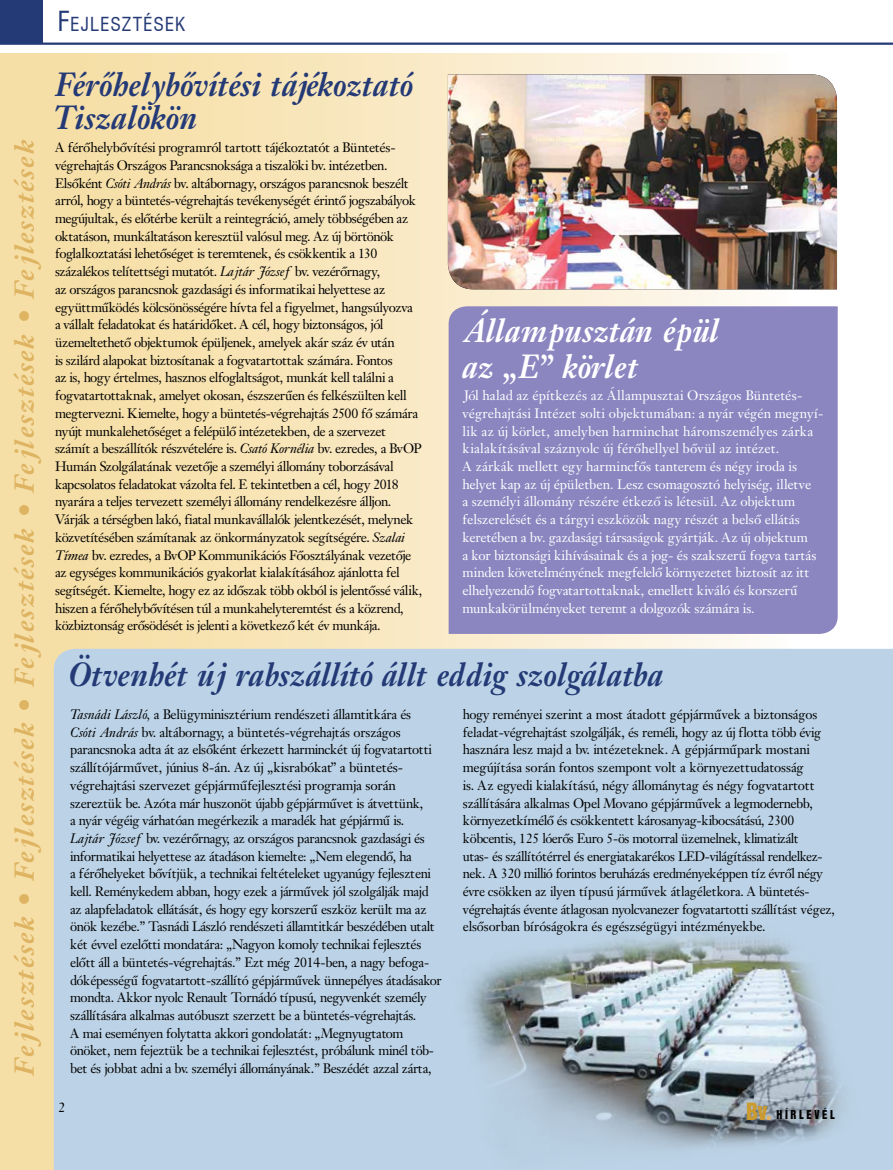
<style>
.page{position:relative;width:893px;height:1170px;background:#fff}
.page>*{position:absolute;margin:0;border:0;box-sizing:border-box;transform-origin:0 0}
.t1{font:italic 700 33px/33px "Janson Text PFL";letter-spacing:.005em;color:#243a76;scale:.9 1}
.t2{font:italic 700 33px/36px "Janson Text PFL";letter-spacing:.01em;color:#fff;scale:.9 1}
.t3{font:italic 700 27px "Janson Text PFL";letter-spacing:.06em;color:#deb462}
.t4{font:18.9px "Switzerland Condensed";color:#243a76}
.t5{font:13.5px/17.7px "Janson Text PFL";letter-spacing:-.005em;color:#000}
.t6{font:13.5px/17.7px "Janson Text PFL";letter-spacing:.02em;color:#fff}
.t7{font:11.25px "Swiss 921 HU Normal";letter-spacing:.245em;color:#000;scale:.95 1}
.s1{font-size:27px}
.s2{font-style:italic}
.s3{font-size:21.9px;color:#cc9b2f}
.s4{font-size:21.9px;color:#deb462}
</style>
<div class="page">
<div style="left:0;top:53px;width:893px;height:1116px;background:linear-gradient(to right,#f6db9b,#fcfbfe)"></div>
<div style="left:0;top:0;width:43px;height:43px;background:#243a76"></div>
<hr style="left:0;top:43px;width:893px;height:2px;background:#243a76">
<div style="left:54px;top:648px;width:839px;height:521px;background:#bcd3e7"></div>
<img style="left:448px;top:74px;width:389px;height:215px">
<div style="left:449px;top:306px;width:389px;height:328px;background:#8b85c0"></div>
<hr style="left:892px;top:1016px;width:1px;height:153px;background:#124680">
<img style="left:396px;top:870px;width:496px;height:299px">
<h3 class="t4" style="left:57px;top:12px;width:55px"><span class="s1">F</span>EJ LESZTÉSE</h3>
<h3 class="t4" style="left:175px;top:12px;width:12px">K</h3>
<h2 class="t3" style="left:7px;top:1075px;width:936px;rotate:-90deg">Fejlesztések • Fejlesztések • Fejlesztések • Fejlesztések • Fejlesztések</h2>
<h1 class="t1" style="left:55px;top:68px;width:399px">Férőhelybővítési tájékoztató<br>Tiszalökön</h1>
<p class="t5" style="left:55px;top:138px;width:369px">A férőhelybővítési programról tartott tájékoztatót a Büntetés&shy;végrehajtás Országos Parancsnoksága a tiszalöki bv. intézetben.<br>Elsőként <span class="s2">Csóti András</span> bv. altábornagy, országos parancsnok beszélt arról, hogy a büntetés-végrehajtás tevékenységét érintő jogszabályok megújultak, és előtérbe került a reintegráció, amely többségében az oktatáson, munkáltatáson keresztül valósul meg. Az új börtönök foglalkoztatási lehetőséget is teremtenek, és csökkentik a 130 százalékos telítettségi mutatót. <span class="s2">Lajtár József</span> bv. vezérőrnagy,<br>az országos parancsnok gazdasági és informatikai helyettese az együttműködés kölcsönösségére hívta fel a figyelmet, hangsúlyozva<br>a vállalt feladatokat és határidőket. A cél, hogy biztonságos, jól üzemeltethető objektumok épüljenek, amelyek akár száz év után<br>is szilárd alapokat biztosítanak a fogvatartottak számára. Fontos<br>az is, hogy értelmes, hasznos elfoglaltságot, munkát kell találni a fogvatartottaknak, amelyet okosan, észszerűen és felkészülten kell megtervezni. Kiemelte, hogy a büntetés-végrehajtás 2500 fő számára nyújt munkalehetőséget a felépülő intézetekben, de a szervezet számít a beszállítók részvételére is. <span class="s2">Csató Kornélia</span> bv. ezredes, a BvOP Humán Szolgálatának vezetője a személyi állomány toborzásával kapcsolatos feladatokat vázolta fel. E tekintetben a cél, hogy 2018 nyarára a teljes tervezett személyi állomány rendelkezésre álljon.<br>Várják a térségben lakó, fiatal munkavállalók jelentkezését, melynek közvetítésében számítanak az önkormányzatok segítségére. <span class="s2">Szalai Tímea</span> bv. ezredes, a BvOP Kommunikációs Főosztályának vezetője az egységes kommunikációs gyakorlat kialakításához ajánlotta fel segítségét. Kiemelte, hogy ez az időszak több okból is jelentőssé válik, hiszen a férőhelybővítésen túl a munkahelyteremtést és a közrend, közbiztonság erősödését is jelenti a következő két év munkája.</p>
<h1 class="t1" style="left:68px;top:657px;width:664px">Ötvenhét új rabszállító állt eddig szolgálatba</h1>
<p class="t5" style="left:70px;top:705px;width:373px"><span class="s2">Tasnádi László,</span> a Belügyminisztérium rendészeti államtitkára és<br><span class="s2">Csóti András</span> bv. altábornagy, a büntetés-végrehajtás országos parancsnoka adta át az elsőként érkezett harminckét új fogvatartotti szállítójárművet, június 8-án. Az új „kisrabókat” a büntetés&shy;végrehajtási szervezet gépjárműfejlesztési programja során szereztük be. Azóta már huszonöt újabb gépjárművet is átvettünk,<br>a nyár végéig várhatóan megérkezik a maradék hat gépjármű is.<br><span class="s2">Lajtár József</span> bv. vezérőrnagy, az országos parancsnok gazdasági és informatikai helyettese az átadáson kiemelte: „Nem elegendő, ha<br>a férőhelyeket bővítjük, a technikai feltételeket ugyanúgy fejleszteni kell. Reménykedem abban, hogy ezek a járművek jól szolgálják majd az alapfeladatok ellátását, és hogy egy korszerű eszköz került ma az önök kezébe.” Tasnádi László rendészeti államtitkár beszédében utalt két évvel ezelőtti mondatára: „Nagyon komoly technikai fejlesztés előtt áll a büntetés-végrehajtás.” Ezt még 2014-ben, a nagy befoga&shy;dóképességű fogvatartott-szállító gépjárművek ünnepélyes átadásakor mondta. Akkor nyolc Renault Tornádó típusú, negyvenkét személy szállítására alkalmas autóbuszt szerzett be a büntetés-végrehajtás.<br>A mai eseményen folytatta akkori gondolatát: „Megnyugtatom önöket, nem fejeztük be a technikai fejlesztést, próbálunk minél töb&shy;bet és jobbat adni a bv. személyi állományának.” Beszédét azzal zárta,</p>
<p class="t5" style="left:463px;top:705px;width:374px">hogy reményei szerint a most átadott gépjárművek a biztonságos feladat-végrehajtást szolgálják, és reméli, hogy az új flotta több évig hasznára lesz majd a bv. intézeteknek. A gépjárműpark mostani megújítása során fontos szempont volt a környezettudatosság<br>is. Az egyedi kialakítású, négy állománytag és négy fogvatartott szállítására alkalmas Opel Movano gépjárművek a legmodernebb, környezetkímélő és csökkentett károsanyag-kibocsátású, 2300 köbcentis, 125 lóerős Euro 5-ös motorral üzemelnek, klimatizált<br>utas- és szállítótérrel és energiatakarékos LED-világítással rendelkez&shy;nek. A 320 millió forintos beruházás eredményeképpen tíz évről négy évre csökken az ilyen típusú járművek átlagéletkora. A büntetés&shy;végrehajtás évente átlagosan nyolcvanezer fogvatartotti szállítást végez, elsősorban bíróságokra és egészségügyi intézményekbe.</p>
<p class="t7" style="left:746px;top:1107px;width:94px"><span class="s3">Bv</span><span class="s4">.</span> HÍRLEVÉL</p>
<h1 class="t2" style="left:462px;top:312px;width:287px">Állampusztán épül az „E” körlet</h1>
<p class="t6" style="left:462px;top:386px;width:362px">Jól halad az építkezés az Állampusztai Országos Büntetés&shy;végrehajtási Intézet solti objektumában: a nyár végén megnyí&shy;lik az új körlet, amelyben harminchat háromszemélyes zárka kialakításával száznyolc új férőhellyel bővül az intézet.<br>A zárkák mellett egy harmincfős tanterem és négy iroda is helyet kap az új épületben. Lesz csomagosztó helyiség, illetve<br>a személyi állomány részére étkező is létesül. Az objektum felszerelését és a tárgyi eszközök nagy részét a belső ellátás keretében a bv. gazdasági társaságok gyártják. Az új objektum<br>a kor biztonsági kihívásainak és a jog- és szakszerű fogva tartás minden követelményének megfelelő környezetet biztosít az itt elhelyezendő fogvatartottaknak, emellett kiváló és korszerű munkakörülményeket teremt a dolgozók számára is.</p>
<p class="t5" style="left:58px;top:1098px;width:8px">2</p>
</div>
